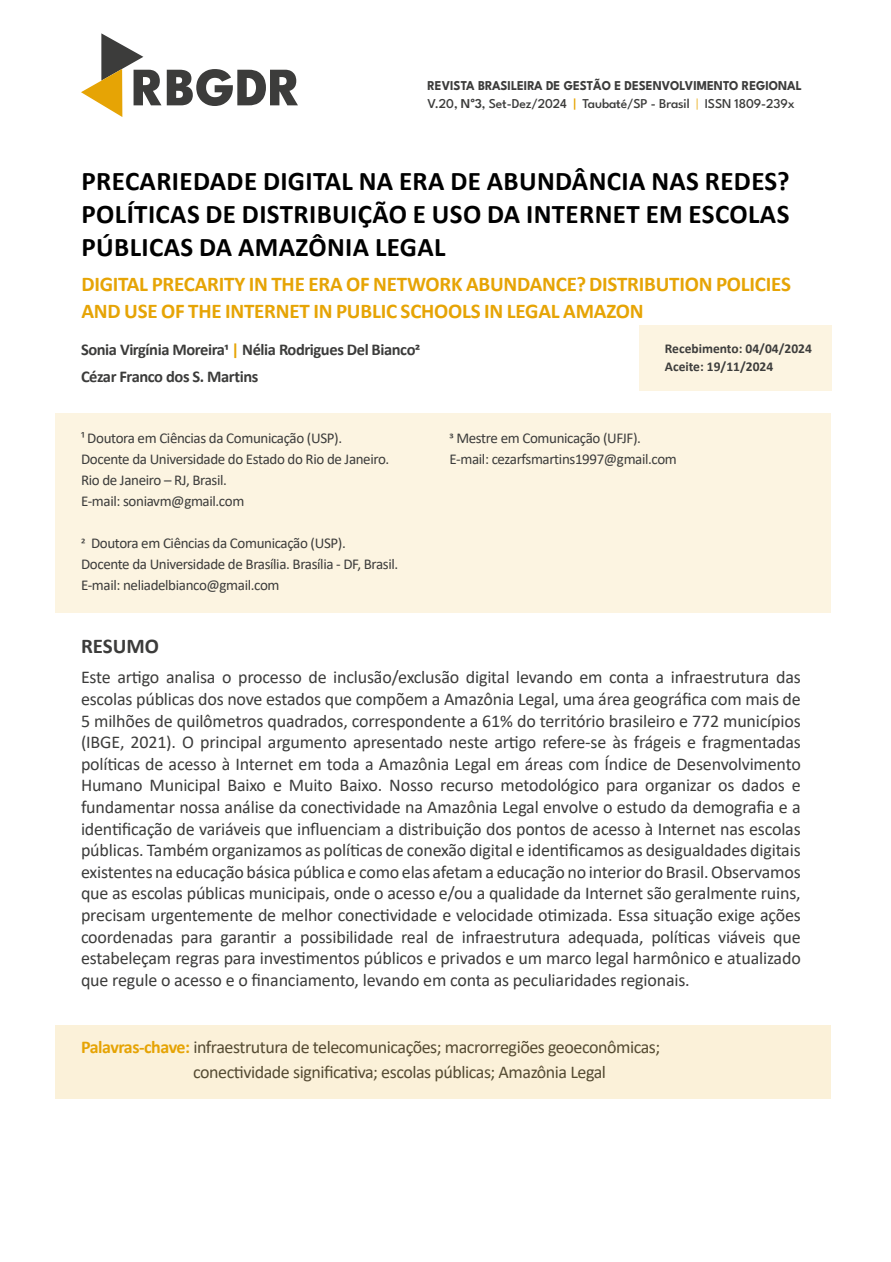
<style>
.page{position:relative;width:891px;height:1262px;background:#fff}
.page>*{position:absolute;margin:0;border:0;box-sizing:border-box;transform-origin:0 0}
.t1{font:800 54px "League Spartan";color:#3c3c3b}
.t2{font:700 27px/33px "Calibri";letter-spacing:.015em;color:#000;text-align:justify}
.t3{font:700 21px/27px "Calibri";letter-spacing:-.01em;color:#e6a405}
.t4{font:700 21px "Calibri";color:#3c3c3b}
.t5{font:18px/21.6px "Calibri";letter-spacing:-.025em;color:#3c3c3b;text-align:justify}
.t6{font:700 16.5px/27px "Calibri";letter-spacing:-.025em;color:#3c3c3b}
.t7{font:15px/21px "Calibri";letter-spacing:-.025em;color:#3c3c3b}
.t8{font:500 13.5px "League Spartan";letter-spacing:-.01em;color:#3c3c3b}
.t9{font:700 13.5px "League Spartan";color:#3c3c3b;scale:.94 1}
.t10{font:700 13.5px/18px "Calibri";color:#3d3d3c}
.s1{font-weight:600}
.s2{font-family:"Calibri";font-weight:700}
.s3{color:#e6a405}
.s4{font-weight:300;color:#e6a405}
.s5{font-weight:700;color:#e6a405}
</style>
<div class="page">
<div style="left:55px;top:413px;width:776px;height:199px;background:#fcf4e1"></div>
<div style="left:639px;top:325px;width:192px;height:66px;background:#fcf4e1"></div>
<svg style="left:81px;top:33px;width:62px;height:84px"></svg>
<div style="left:55px;top:1025px;width:776px;height:73px;background:#fbf1d9"></div>
<h1 class="t1" style="left:132px;top:44px;width:171px">RBGDR</h1>
<p class="t9" style="left:428px;top:75px;width:400px">REVISTA BRASILEIRA DE GESTÃO E DESENVOLVIMENTO REGIONAL</p>
<p class="t8" style="left:428px;top:93px;width:369px">V.20, <span class="s1">N</span><span class="s2">°</span><span class="s1">3</span>, Set-Dez/2024 <span class="s3">|</span> Taubaté/SP - Brasil <span class="s4">|</span> ISSN 1809-239x</p>
<h2 class="t2" style="left:82px;top:164px;width:710px">PRECARIEDADE DIGITAL NA ERA DE ABUNDÂNCIA NAS REDES?<br>POLÍTICAS DE DISTRIBUIÇÃO E USO DA INTERNET EM ESCOLAS PÚBLICAS DA AMAZÔNIA LEGAL</h2>
<p class="t3" style="left:81px;top:270px;width:711px">DIGITAL PRECARITY IN THE ERA OF NETWORK ABUNDANCE? DISTRIBUTION POLICIES<br>AND USE OF THE INTERNET IN PUBLIC SCHOOLS IN LEGAL AMAZON</p>
<p class="t6" style="left:81px;top:335px;width:341px">Sonia Virgínia Moreira1 <span class="s3">|</span> Nélia Rodrigues Del Bianco2<br>Cézar Franco dos S. Martins</p>
<p class="t10" style="left:665px;top:339px;width:149px">Recebimento: 04/04/2024<br>Aceite: 19/11/2024</p>
<p class="t7" style="left:81px;top:427px;width:310px">¹ Doutora em Ciências da Comunicação (USP).<br>Docente da Universidade do Estado do Rio de Janeiro.<br>Rio de Janeiro – RJ, Brasil.<br>E-mail: soniavm@gmail.com</p>
<p class="t7" style="left:81px;top:532px;width:319px">2 Doutora em Ciências da Comunicação (USP).<br>Docente da Universidade de Brasília. Brasília - DF, Brasil.<br>E-mail: neliadelbianco@gmail.com</p>
<p class="t7" style="left:450px;top:427px;width:229px">3 Mestre em Comunicação (UFJF).<br>E-mail: cezarfsmartins1997@gmail.com</p>
<p class="t4" style="left:81px;top:631px;width:80px">RESUMO</p>
<p class="t5" style="left:81px;top:666px;width:721px">Este artigo analisa o processo de inclusão/exclusão digital levando em conta a infraestrutura das escolas públicas dos nove estados que compõem a Amazônia Legal, uma área geográfica com mais de 5 milhões de quilômetros quadrados, correspondente a 61% do território brasileiro e 772 municípios (IBGE, 2021). O principal argumento apresentado neste artigo refere-se às frágeis e fragmentadas políticas de acesso à Internet em toda a Amazônia Legal em áreas com Índice de Desenvolvimento Humano Municipal Baixo e Muito Baixo. Nosso recurso metodológico para organizar os dados e fundamentar nossa análise da conectividade na Amazônia Legal envolve o estudo da demografia e a identificação de variáveis que influenciam a distribuição dos pontos de acesso à Internet nas escolas públicas. Também organizamos as políticas de conexão digital e identificamos as desigualdades digitais existentes na educação básica pública e como elas afetam a educação no interior do Brasil. Observamos que as escolas públicas municipais, onde o acesso e/ou a qualidade da Internet são geralmente ruins, precisam urgentemente de melhor conectividade e velocidade otimizada. Essa situação exige ações coordenadas para garantir a possibilidade real de infraestrutura adequada, políticas viáveis que estabeleçam regras para investimentos públicos e privados e um marco legal harmônico e atualizado que regule o acesso e o financiamento, levando em conta as peculiaridades regionais.</p>
<p class="t5" style="left:193px;top:1034px;width:469px;line-height:25.2px;text-indent:-112px"><span class="s5">Palavras-chave:</span> infraestrutura de telecomunicações; macrorregiões geoeconômicas; conectividade significativa; escolas públicas; Amazônia Legal</p>
</div>
